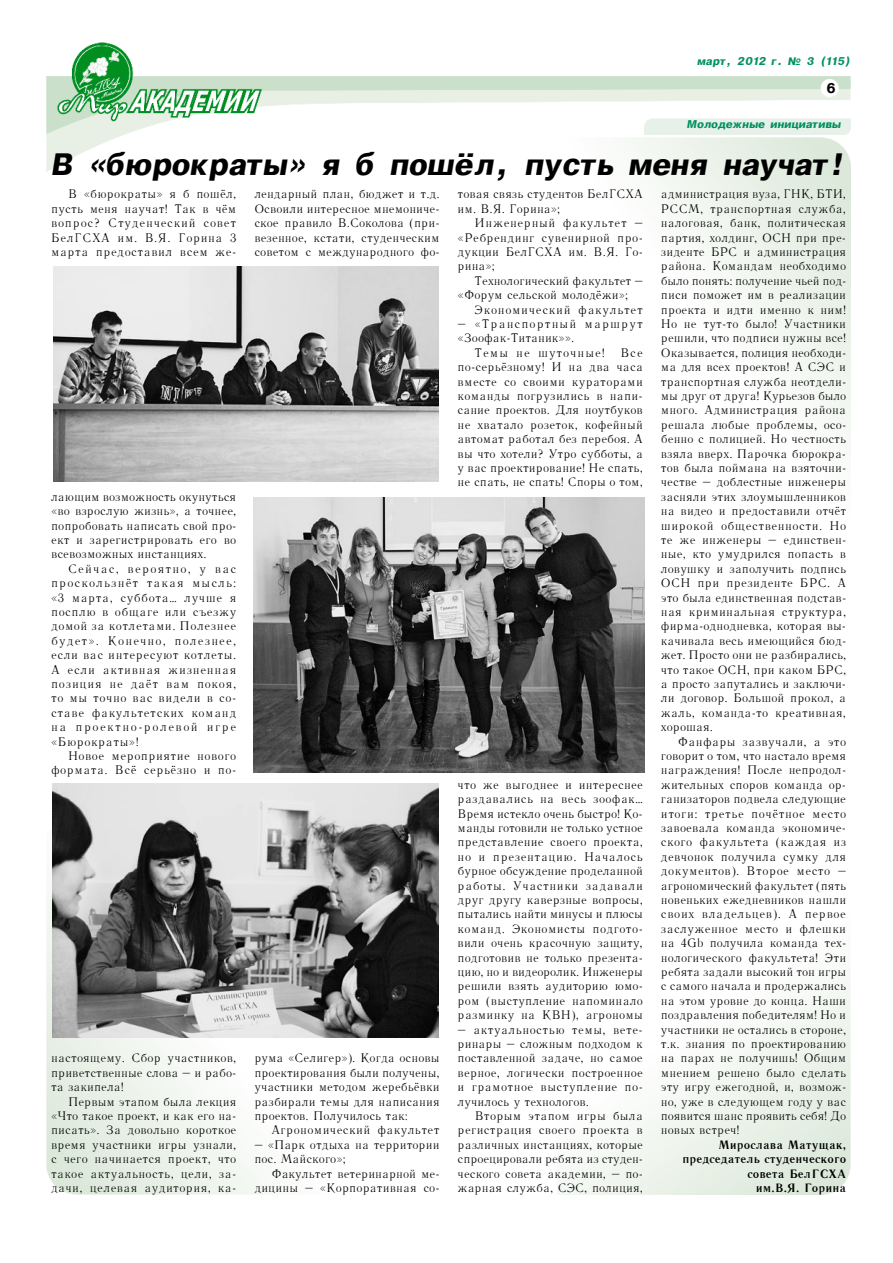
<style>
.page{position:relative;width:893px;height:1263px;background:#fff}
.page>*{position:absolute;margin:0;border:0;box-sizing:border-box;transform-origin:0 0}
.t1{font:italic 700 33px "Geneva";color:#000}
.t2{font:700 15px "Geneva";color:#000}
.t3{font:12px/14.4px "Literaturnaya Plain";color:#000;text-align:justify}
.t4{font:700 12px/14.4px "Literaturnaya";color:#000;text-align:right}
.t5{font:12px/14.4px "Literaturnaya Plain";letter-spacing:.035em;color:#000;text-align:right}
.t6{font:italic 700 12px "Geneva";color:#009160}
.t7{font:12px "Literaturnaya Plain";letter-spacing:.03em;color:#000}
.t8{font:12px "Literaturnaya Plain";letter-spacing:.055em;color:#000}
.t9{font:12px "Literaturnaya Plain";letter-spacing:.085em;color:#000}
.t10{font:12px "Literaturnaya Plain";letter-spacing:.075em;color:#000}
.s1{font-family:"AG Letterica"}
</style>
<div class="page">
<img style="left:47px;top:43px;width:803px;height:128px">
<img style="left:459px;top:137px;width:391px;height:381px">
<img style="left:47px;top:891px;width:303px;height:304px">
<div style="left:644px;top:118px;width:206px;height:17px;background:#e8f0ea"></div>
<img style="left:53px;top:267px;width:385px;height:215px">
<img style="left:52px;top:783px;width:386px;height:254px">
<img style="left:253px;top:498px;width:391px;height:274px">
<p class="t6" style="left:698px;top:55px;width:154px">март, 2012 г. № 3 (115)</p>
<p class="t2" style="left:827px;top:81px;width:10px">6</p>
<p class="t6" style="left:687px;top:119px;width:156px">Молодежные инициативы</p>
<h1 class="t1" style="left:52px;top:148px;width:795px">В <span class="s1">«</span>бюрократы<span class="s1">»</span> я б пошёл, пусть меня научат!</h1>
<p class="t3" style="left:51px;top:187px;width:187px;text-indent:17px">В «бюрократы» я б пошёл, пусть меня научат! Так в чём вопрос? Студенческий совет БелГСХА им. В.Я. Горина 3 марта предоставил всем же-</p>
<p class="t3" style="left:458px;top:187px;width:187px">товая связь студентов БелГСХА им. В.Я. Горина»;</p>
<p class="t3" style="left:458px;top:216px;width:187px;text-indent:17px">Инженерный факультет – «Ребрендинг сувенирной про&shy;дукции БелГСХА им. В.Я. Го&shy;рина»;</p>
<p class="t3" style="left:458px;top:274px;width:187px;text-indent:17px">Технологический факультет – «Форум сельской молодёжи»;</p>
<p class="t8" style="left:475px;top:303px;width:170px">Экономический факультет</p>
<p class="t9" style="left:458px;top:317px;width:187px">– «Транспортный маршрут</p>
<p class="t3" style="left:458px;top:331px;width:118px">«Зоофак-Титаник»».</p>
<p class="t10" style="left:475px;top:346px;width:132px">Темы не шуточные!</p>
<p class="t3" style="left:661px;top:187px;width:187px">администрация вуза, ГНК, БТИ, РССМ, транспортная служба, налоговая, банк, политическая партия, холдинг, ОСН при пре&shy;зиденте БРС и администрация района. Командам необходимо было понять: получение чьей под&shy;писи поможет им в реализации проекта и идти именно к ним!<br>Но не тут-то было! Участники решили, что подписи нужны все!<br>Оказывается, полиция необходи&shy;ма для всех проектов! А СЭС и транспортная служба неотдели&shy;мы друг от друга! Курьезов было много. Администрация района решала любые проблемы, осо&shy;бенно с полицией. Но честность взяла вверх. Парочка бюрокра&shy;тов была поймана на взяточни&shy;честве – доблестные инженеры засняли этих злоумышленников на видео и предоставили отчёт широкой общественности. Но те же инженеры – единствен&shy;ные, кто умудрился попасть в ловушку и заполучить подпись ОСН при президенте БРС. А это была единственная подстав&shy;ная криминальная структура, фирма-однодневка, которая вы&shy;качивала весь имеющийся бюд&shy;жет. Просто они не разбирались, что такое ОСН, при каком БРС, а просто запутались и заключи&shy;ли договор. Большой прокол, а жаль, команда-то креативная, хорошая.</p>
<p class="t3" style="left:661px;top:734px;width:187px;text-indent:17px">Фанфары зазвучали, а это говорит о том, что настало время награждения! После непродол&shy;жительных споров команда ор&shy;ганизаторов подвела следующие итоги: третье почётное место завоевала команда экономиче&shy;ского факультета (каждая из девчонок получила сумку для документов). Второе место – агрономический факультет (пять новеньких ежедневников нашли своих владельцев). А первое заслуженное место и флешки на 4Gb получила команда тех&shy;нологического факультета! Эти ребята задали высокий тон игры с самого начала и продержались на этом уровне до конца. Наши поздравления победителям! Но и участники не остались в стороне, т.к. знания по проектированию на парах не получишь! Общим мнением решено было сделать эту игру ежегодной, и, возмож&shy;но, уже в следующем году у вас появится шанс проявить себя! До новых встреч!</p>
<p class="t4" style="left:682px;top:1137px;width:165px">Мирослава Матущак, председатель студенческого совета БелГСХА<br>им.В.Я. Горина</p>
<p class="t3" style="left:254px;top:187px;width:187px">лендарный план, бюджет и т.д.<br>Освоили интересное мнемониче&shy;ское правило В.Соколова (при&shy;везенное, кстати, студенческим советом с международного фо-</p>
<p class="t3" style="left:458px;top:346px;width:187px;text-indent:163px">Все по-серьёзному! И на два часа вместе со своими кураторами команды погрузились в напи&shy;сание проектов. Для ноутбуков не хватало розеток, кофейный автомат работал без перебоя. А вы что хотели? Утро субботы, а у вас проектирование! Не спать, не спать, не спать! Споры о том,</p>
<p class="t3" style="left:51px;top:490px;width:187px">лающим возможность окунуться «во взрослую жизнь», а точнее, попробовать написать свой про&shy;ект и зарегистрировать его во всевозможных инстанциях.</p>
<p class="t3" style="left:51px;top:562px;width:187px;text-indent:17px">Сейчас, вероятно, у вас проскользнёт такая мысль: «3 марта, суббота… лучше я посплю в общаге или съезжу домой за котлетами. Полезнее будет». Конечно, полезнее, если вас интересуют котлеты.<br>А если активная жизненная позиция не даёт вам покоя, то мы точно вас видели в со&shy;ставе факультетских команд на проектно-ролевой игре «Бюрократы»!</p>
<p class="t5" style="left:51px;top:749px;width:187px">Новое мероприятие нового формата. Всё серьёзно и по-</p>
<p class="t3" style="left:458px;top:778px;width:187px">что же выгоднее и интереснее раздавались на весь зоофак… Время истекло очень быстро! Ко&shy;манды готовили не только устное представление своего проекта, но и презентацию. Началось бурное обсуждение проделанной работы. Участники задавали друг другу каверзные вопросы, пытались найти минусы и плюсы команд. Экономисты подгото&shy;вили очень красочную защиту, подготовив не только презента&shy;цию, но и видеоролик. Инженеры решили взять аудиторию юмо&shy;ром (выступление напоминало разминку на КВН), агрономы</p>
<p class="t3" style="left:458px;top:1022px;width:187px">– актуальностью темы, вете&shy;ринары – сложным подходом к поставленной задаче, но самое верное, логически построенное и грамотное выступление по&shy;лучилось у технологов.</p>
<p class="t3" style="left:458px;top:1109px;width:187px;text-indent:17px">Вторым этапом игры была регистрация своего проекта в различных инстанциях, которые спроецировали ребята из студен&shy;ческого совета академии, – по&shy;жарная служба, СЭС, полиция,</p>
<p class="t3" style="left:254px;top:1051px;width:187px">рума «Селигер»). Когда основы проектирования были получены, участники методом жеребьёвки разбирали темы для написания проектов. Получилось так:</p>
<p class="t7" style="left:271px;top:1123px;width:170px">Агрономический факультет</p>
<p class="t3" style="left:254px;top:1138px;width:187px">– «Парк отдыха на территории пос. Майского»;</p>
<p class="t3" style="left:254px;top:1166px;width:187px;text-align:right">Факультет ветеринарной ме&shy;дицины – «Корпоративная со-</p>
<p class="t3" style="left:51px;top:1051px;width:187px">настоящему. Сбор участников, приветственные слова – и рабо&shy;та закипела!</p>
<p class="t3" style="left:51px;top:1094px;width:187px;text-indent:17px">Первым этапом была лекция «Что такое проект, и как его на&shy;писать». За довольно короткое время участники игры узнали, с чего начинается проект, что такое актуальность, цели, за&shy;дачи, целевая аудитория, ка-</p>
</div>
